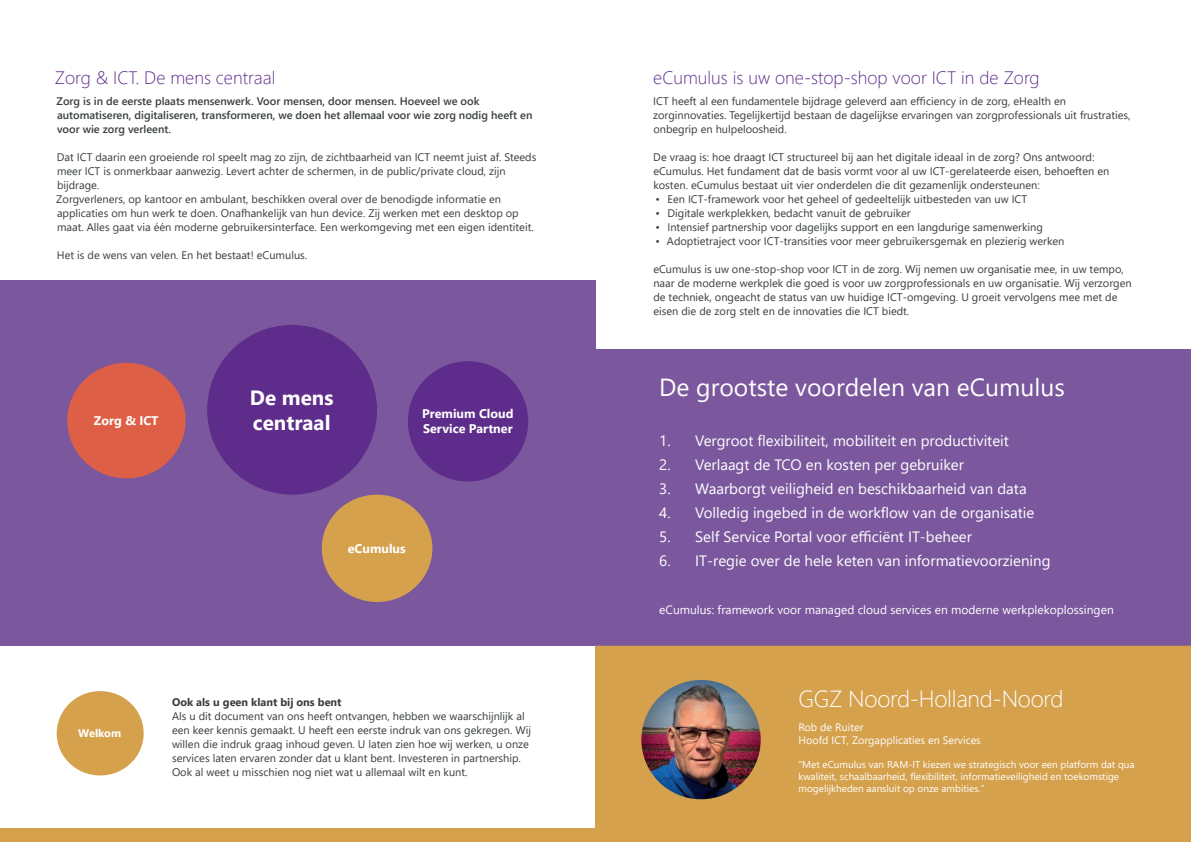
<style>
.page{position:relative;width:1191px;height:842px;background:#fff}
.page>*{position:absolute;margin:0;border:0;box-sizing:border-box;transform-origin:0 0}
.t1{font:24.7px "Segoe UI";color:#fff}
.t2{font:300 23.3px "Segoe UI";letter-spacing:-.01em;color:#fff}
.t3{font:700 20.6px/24.7px "Segoe UI";color:#fff}
.t4{font:300 18px "Segoe UI";color:#5e2c8a}
.t5{font:15px "Segoe UI";color:#fff}
.t6{font:700 12.5px/15px "Segoe UI";color:#fff}
.t7{font:12px "Segoe UI";color:#fff}
.t8{font:11px/14px "Segoe UI";color:#373c3e}
.t9{font:600 11px/14px "Segoe UI";color:#373c3e}
.t10{font:700 11px "Segoe UI";color:#373c3e}
.t11{font:700 11px "Segoe UI";color:#fff}
.t12{font:10.8px/13px "Segoe UI";color:#fff}
.t13{font:10px/12px "Segoe UI";color:#fff}
</style>
<div class="page">
<div style="left:0;top:828px;width:1191px;height:14px;background:#d5a14d"></div>
<div style="left:0;top:281px;width:595px;height:365px;background:#7b579d"></div>
<div style="left:207px;top:325px;width:170px;height:170px;background:#5e2c8a;border-radius:50%"></div>
<div style="left:67px;top:363px;width:119px;height:115px;background:#dd6046;border-radius:50%"></div>
<div style="left:408px;top:361px;width:120px;height:120px;background:#5e2c8a;border-radius:50%"></div>
<div style="left:322px;top:495px;width:110px;height:107px;background:#d5a14d;border-radius:50%"></div>
<div style="left:57px;top:691px;width:87px;height:84px;background:#d5a14d;border-radius:50%"></div>
<div style="left:595px;top:350px;width:596px;height:296px;background:#7b579d"></div>
<div style="left:595px;top:646px;width:596px;height:182px;background:#d5a14d"></div>
<img style="left:641px;top:680px;width:119px;height:119px;border-radius:60px">
<h3 class="t4" style="left:55px;top:61px;width:222px">Zorg &amp; ICT. De mens centraal</h3>
<p class="t9" style="left:57px;top:93px;width:477px">Zorg is in de eerste plaats mensenwerk. Voor mensen, door mensen. Hoeveel we ook automatiseren, digitaliseren, transformeren, we doen het allemaal voor wie zorg nodig heeft en voor wie zorg verleent.</p>
<p class="t8" style="left:56px;top:149px;width:481px">Dat ICT daarin een groeiende rol speelt mag zo zijn, de zichtbaarheid van ICT neemt juist af. Steeds meer ICT is onmerkbaar aanwezig. Levert achter de schermen, in de public/private cloud, zijn bijdrage.<br>Zorgverleners, op kantoor en ambulant, beschikken overal over de benodigde informatie en applicaties om hun werk te doen. Onafhankelijk van hun device. Zij werken met een desktop op maat. Alles gaat via één moderne gebruikersinterface. Een werkomgeving met een eigen identiteit.</p>
<p class="t8" style="left:57px;top:247px;width:252px">Het is de wens van velen. En het bestaat! eCumulus.</p>
<h3 class="t3" style="left:250px;top:384px;width:85px">De mens centraal</h3>
<p class="t6" style="left:94px;top:412px;width:66px">Zorg &amp; ICT</p>
<p class="t6" style="left:422px;top:405px;width:93px">Premium Cloud<br>Service Partner</p>
<p class="t6" style="left:348px;top:540px;width:59px">eCumulus</p>
<p class="t11" style="left:78px;top:723px;width:44px">Welkom</p>
<p class="t10" style="left:172px;top:692px;width:171px">Ook als u geen klant bij ons bent</p>
<p class="t8" style="left:172px;top:708px;width:360px">Als u dit document van ons heeft ontvangen, hebben we waarschijnlijk al een keer kennis gemaakt. U heeft een eerste indruk van ons gekregen. Wij willen die indruk graag inhoud geven. U laten zien hoe wij werken, u onze services laten ervaren zonder dat u klant bent. Investeren in partnership.<br>Ook al weet u misschien nog niet wat u allemaal wilt en kunt.</p>
<h3 class="t4" style="left:653px;top:61px;width:388px">eCumulus is uw one-stop-shop voor ICT in de Zorg</h3>
<p class="t8" style="left:653px;top:93px;width:479px">ICT heeft al een fundamentele bijdrage geleverd aan efficiency in de zorg, eHealth en zorginnovaties. Tegelijkertijd bestaan de dagelijkse ervaringen van zorgprofessionals uit frustraties, onbegrip en hulpeloosheid.</p>
<p class="t8" style="left:653px;top:149px;width:457px">De vraag is: hoe draagt ICT structureel bij aan het digitale ideaal in de zorg? Ons antwoord: eCumulus. Het fundament dat de basis vormt voor al uw ICT-gerelateerde eisen, behoeften en kosten. eCumulus bestaat uit vier onderdelen die dit gezamenlijk ondersteunen:</p>
<p class="t8" style="left:655px;top:191px;width:373px">• Een ICT-framework voor het geheel of gedeeltelijk uitbesteden van uw ICT</p>
<p class="t8" style="left:655px;top:205px;width:257px">• Digitale werkplekken, bedacht vanuit de gebruiker</p>
<p class="t8" style="left:655px;top:219px;width:389px">• Intensief partnership voor dagelijks support en een langdurige samenwerking</p>
<p class="t8" style="left:655px;top:233px;width:410px">• Adoptietraject voor ICT-transities voor meer gebruikersgemak en plezierig werken</p>
<p class="t8" style="left:653px;top:261px;width:480px">eCumulus is uw one-stop-shop voor ICT in de zorg. Wij nemen uw organisatie mee, in uw tempo, naar de moderne werkplek die goed is voor uw zorgprofessionals en uw organisatie. Wij verzorgen de techniek, ongeacht de status van uw huidige ICT-omgeving. U groeit vervolgens mee met de eisen die de zorg stelt en de innovaties die ICT biedt.</p>
<h1 class="t1" style="left:659px;top:364px;width:407px">De grootste voordelen van eCumulus</h1>
<h3 class="t5" style="left:659px;top:426px;width:351px">1. Vergroot flexibiliteit, mobiliteit en productiviteit</h3>
<h3 class="t5" style="left:659px;top:450px;width:306px">2. Verlaagt de TCO en kosten per gebruiker</h3>
<h3 class="t5" style="left:659px;top:474px;width:369px">3. Waarborgt veiligheid en beschikbaarheid van data</h3>
<h3 class="t5" style="left:659px;top:498px;width:376px">4. Volledig ingebed in de workflow van de organisatie</h3>
<h3 class="t5" style="left:659px;top:522px;width:314px">5. Self Service Portal voor efficiënt IT-beheer</h3>
<h3 class="t5" style="left:659px;top:546px;width:393px">6. IT-regie over de hele keten van informatievoorziening</h3>
<p class="t7" style="left:659px;top:598px;width:456px">eCumulus: framework voor managed cloud services en moderne werkplekoplossingen</p>
<h2 class="t2" style="left:798px;top:677px;width:267px">GGZ Noord-Holland-Noord</h2>
<p class="t12" style="left:798px;top:720px;width:184px">Rob de Ruiter<br>Hoofd ICT, Zorgapplicaties en Services</p>
<p class="t13" style="left:798px;top:758px;width:338px">“Met eCumulus van RAM-IT kiezen we strategisch voor een platform dat qua kwaliteit, schaalbaarheid, flexibiliteit, informatieveiligheid en toekomstige mogelijkheden aansluit op onze ambities.”</p>
</div>
